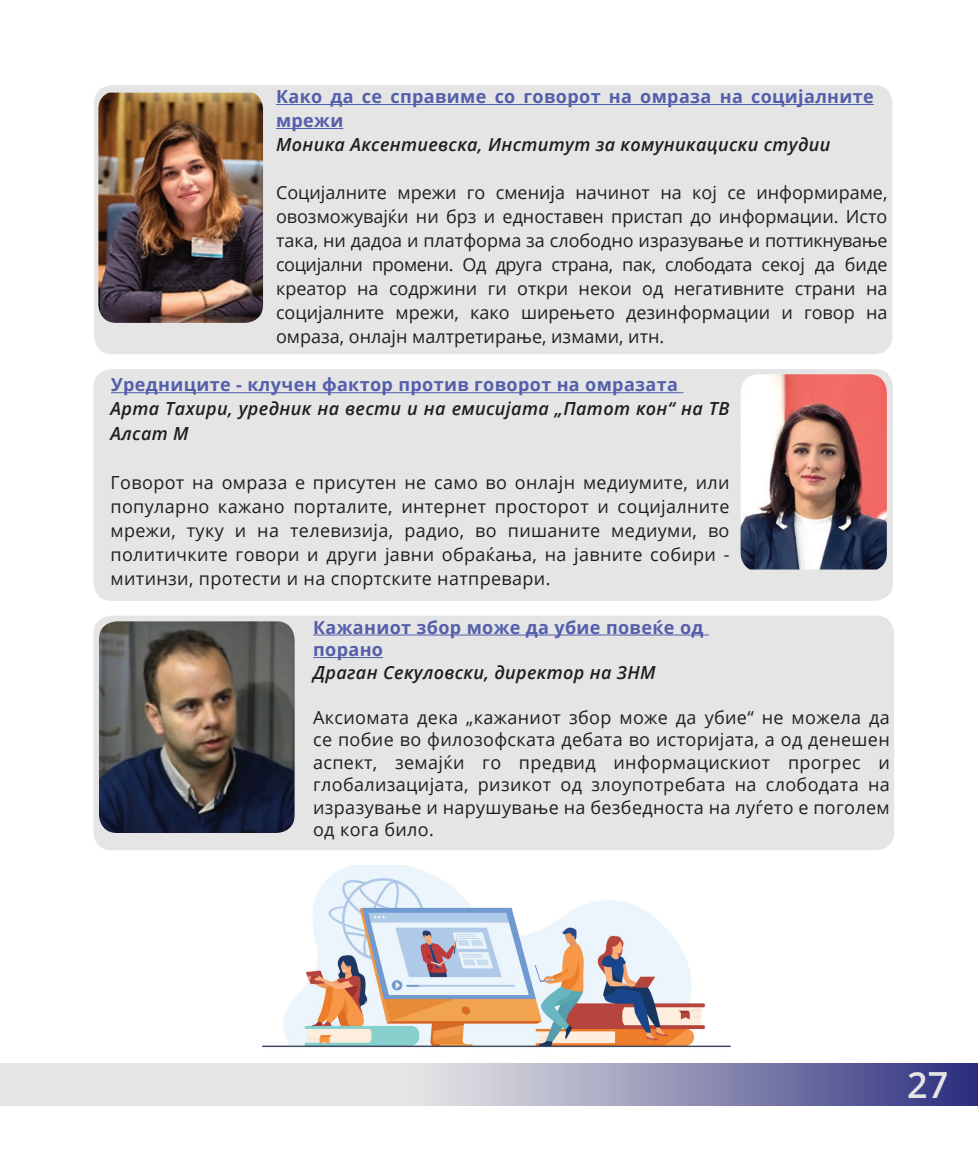
<style>
.page{position:relative;width:978px;height:1149px;background:#fff}
.page>*{position:absolute;margin:0;border:0;box-sizing:border-box;transform-origin:0 0}
.t1{font:600 36px "Open Sans";color:#e5e5e5}
.t2{font:18px/24px "Open Sans";letter-spacing:.02em;color:#211d1e;text-align:justify}
.t3{font:italic 600 18px/24.8px "Open Sans";letter-spacing:.02em;color:#211d1e}
.t4{font:700 18px/24px "Open Sans";letter-spacing:.02em;color:#535fab}
</style>
<div class="page">
<svg style="left:0;top:1063px;width:978px;height:41px"></svg>
<div style="left:94px;top:85px;width:798px;height:269px;background:#e5e5e5;border-radius:18px"></div>
<hr style="left:276px;top:104px;width:598px;height:1px;background:#535fab">
<hr style="left:276px;top:128px;width:67px;height:1px;background:#535fab">
<img style="left:98px;top:93px;width:165px;height:230px">
<div style="left:94px;top:369px;width:799px;height:231px;background:#e5e5e5;border-radius:18px"></div>
<hr style="left:111px;top:392px;width:572px;height:1px;background:#535fab">
<img style="left:741px;top:374px;width:146px;height:195px">
<div style="left:94px;top:615px;width:800px;height:235px;background:#e5e5e5;border-radius:18px"></div>
<hr style="left:313px;top:634px;width:396px;height:1px;background:#535fab">
<hr style="left:313px;top:657px;width:70px;height:1px;background:#535fab">
<img style="left:99px;top:621px;width:196px;height:211px">
<img style="left:262px;top:865px;width:469px;height:183px">
<p class="t4" style="left:276px;top:84px;width:599px">Како да се справиме со говорот на омраза на социјалните мрежи</p>
<p class="t3" style="left:276px;top:132px;width:556px">Моника Аксентиевска, Институт за комуникациски студии</p>
<p class="t2" style="left:276px;top:180px;width:613px">Социјалните мрежи го сменија начинот на кој се информираме, овозможувајќи ни брз и едноставен пристап до информации. Исто така, ни дадоа и платформа за слободно изразување и поттикнување социјални промени. Од друга страна, пак, слободата секој да биде креатор на содржини ги откри некои од негативните страни на социјалните мрежи, како ширењето дезинформации и говор на омраза, онлајн малтретирање, измами, итн.</p>
<p class="t4" style="left:111px;top:372px;width:568px">Уредниците - клучен фактор против говорот на омразата</p>
<p class="t3" style="left:111px;top:396px;width:620px">Арта Тахири, уредник на вести и на емисијата „Патот кон“ на ТВ<br>Алсат М</p>
<p class="t2" style="left:111px;top:470px;width:620px">Говорот на омраза е присутен не само во онлајн медиумите, или популарно кажано порталите, интернет просторот и социјалните мрежи, туку и на телевизија, радио, во пишаните медиуми, во политичките говори и други јавни обраќања, на јавните собири - митинзи, протести и на спортските натпревари.</p>
<p class="t4" style="left:313px;top:615px;width:392px;line-height:22.5px">Кажаниот збор може да убие повеќе од порано</p>
<p class="t3" style="left:313px;top:659px;width:344px">Драган Секуловски, директор на ЗНМ</p>
<p class="t2" style="left:313px;top:705px;width:578px;line-height:22.5px">Аксиомата дека „кажаниот збор може да убие“ не можела да се побие во филозофската дебата во историјата, а од денешен аспект, земајќи го предвид информацискиот прогрес и глобализацијата, ризикот од злоупотребата на слободата на изразување и нарушување на безбедноста на луѓето е поголем од кога било.</p>
<h1 class="t1" style="left:907px;top:1060px;width:43px">27</h1>
</div>
